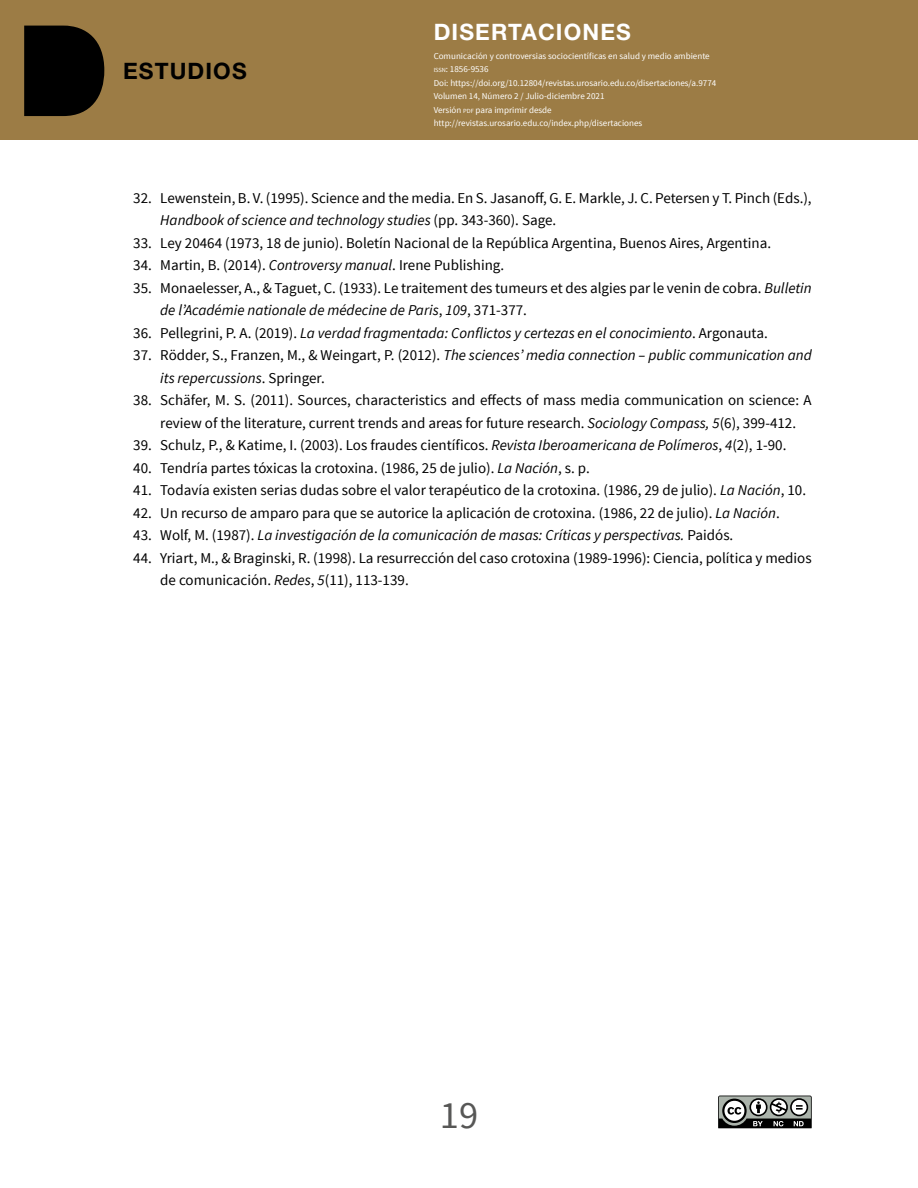
<style>
.page{position:relative;width:918px;height:1188px;background:#fff}
.page>*{position:absolute;margin:0;border:0;box-sizing:border-box;transform-origin:0 0}
.t1{font:38.4px "Source Sans Pro";color:#575756}
.t2{font:700 22.65px "Helvetica Neue LT Std";letter-spacing:.05em;color:#fff}
.t3{font:700 22.65px "Helvetica Neue LT Std";letter-spacing:.05em;color:#000}
.t4{font:15px/22.5px "Source Sans Pro";color:#000}
.t5{font:italic 15px/22.5px "Source Sans Pro";color:#000}
.t6{font:9px/13.5px "Source Sans Pro";color:#fff}
.s1{font-size:6.3px}
.s2{font-style:italic}
.s3{font-style:normal}
</style>
<div class="page">
<div style="left:0;top:0;width:918px;height:139px;background:#9c7c45"></div>
<svg style="left:24px;top:26px;width:80px;height:90px;background:#0e0b06"></svg>
<svg style="left:718px;top:1096px;width:94px;height:32px"></svg>
<h2 class="t3" style="left:123px;top:57px;width:125px">ESTUDIOS</h2>
<h2 class="t2" style="left:434px;top:18px;width:199px">DISERTACIONES</h2>
<p class="t6" style="left:434px;top:49px;width:284px">Comunicación y controversias sociocientíficas en salud y medio ambiente <span class="s1">ISSN</span>: 1856-9536<br>Doi: https://doi.org/10.12804/revistas.urosario.edu.co/disertaciones/a.9774<br>Volumen 14, Número 2 / Julio-diciembre 2021<br>Versión <span class="s1">PDF</span> para imprimir desde http://revistas.urosario.edu.co/index.php/disertaciones</p>
<p class="t4" style="left:160px;top:187px;width:653px;text-indent:-27px">32. Lewenstein, B. V. (1995). Science and the media. En S. Jasanoff, G. E. Markle, J. C. Petersen y T. Pinch (Eds.),<br><span class="s2">Handbook of science and technology studies</span> (pp. 343-360). Sage.</p>
<p class="t4" style="left:133px;top:232px;width:639px">33. Ley 20464 (1973, 18 de junio). Boletín Nacional de la República Argentina, Buenos Aires, Argentina.</p>
<p class="t4" style="left:133px;top:254px;width:372px">34. Martin, B. (2014). <span class="s2">Controversy manual</span>. Irene Publishing.</p>
<p class="t4" style="left:160px;top:277px;width:653px;text-indent:-27px">35. Monaelesser, A., &amp; Taguet, C. (1933). Le traitement des tumeurs et des algies par le venin de cobra. <span class="s2">Bulletin de l’Académie nationale de médecine de Paris</span>, <span class="s2">109</span>, 371-377.</p>
<p class="t5" style="left:133px;top:321px;width:636px"><span class="s3">36. Pellegrini, P. A. (2019).</span> La verdad fragmentada: Conflictos y certezas en el conocimiento<span class="s3">. Argonauta.</span></p>
<p class="t5" style="left:160px;top:344px;width:653px;text-indent:-27px"><span class="s3">37. Rödder, S., Franzen, M., &amp; Weingart, P. (2012).</span> The sciences’ media connection – public communication and its repercussions<span class="s3">. Springer.</span></p>
<p class="t4" style="left:160px;top:389px;width:653px;text-indent:-27px">38. Schäfer, M. S. (2011). Sources, characteristics and effects of mass media communication on science: A review of the literature, current trends and areas for future research. <span class="s2">Sociology Compass, 5</span>(6), 399-412.</p>
<p class="t4" style="left:133px;top:434px;width:655px">39. Schulz, P., &amp; Katime, I. (2003). Los fraudes científicos. <span class="s2">Revista Iberoamericana de Polímeros</span>, <span class="s2">4</span>(2), 1-90.</p>
<p class="t4" style="left:133px;top:457px;width:458px">40. Tendría partes tóxicas la crotoxina. (1986, 25 de julio). <span class="s2">La Nación</span>, s. p.</p>
<p class="t4" style="left:133px;top:479px;width:674px">41. Todavía existen serias dudas sobre el valor terapéutico de la crotoxina. (1986, 29 de julio). <span class="s2">La Nación</span>, 10.</p>
<p class="t4" style="left:133px;top:502px;width:648px">42. Un recurso de amparo para que se autorice la aplicación de crotoxina. (1986, 22 de julio). <span class="s2">La Nación</span>.</p>
<p class="t5" style="left:133px;top:524px;width:602px"><span class="s3">43. Wolf, M. (1987).</span> La investigación de la comunicación de masas: Críticas y perspectivas. <span class="s3">Paidós.</span></p>
<p class="t4" style="left:160px;top:547px;width:653px;text-indent:-27px">44. Yriart, M., &amp; Braginski, R. (1998). La resurrección del caso crotoxina (1989-1996): Ciencia, política y medios de comunicación. <span class="s2">Redes</span>, <span class="s2">5</span>(11), 113-139.</p>
<h1 class="t1" style="left:440px;top:1092px;width:40px">19</h1>
</div>
